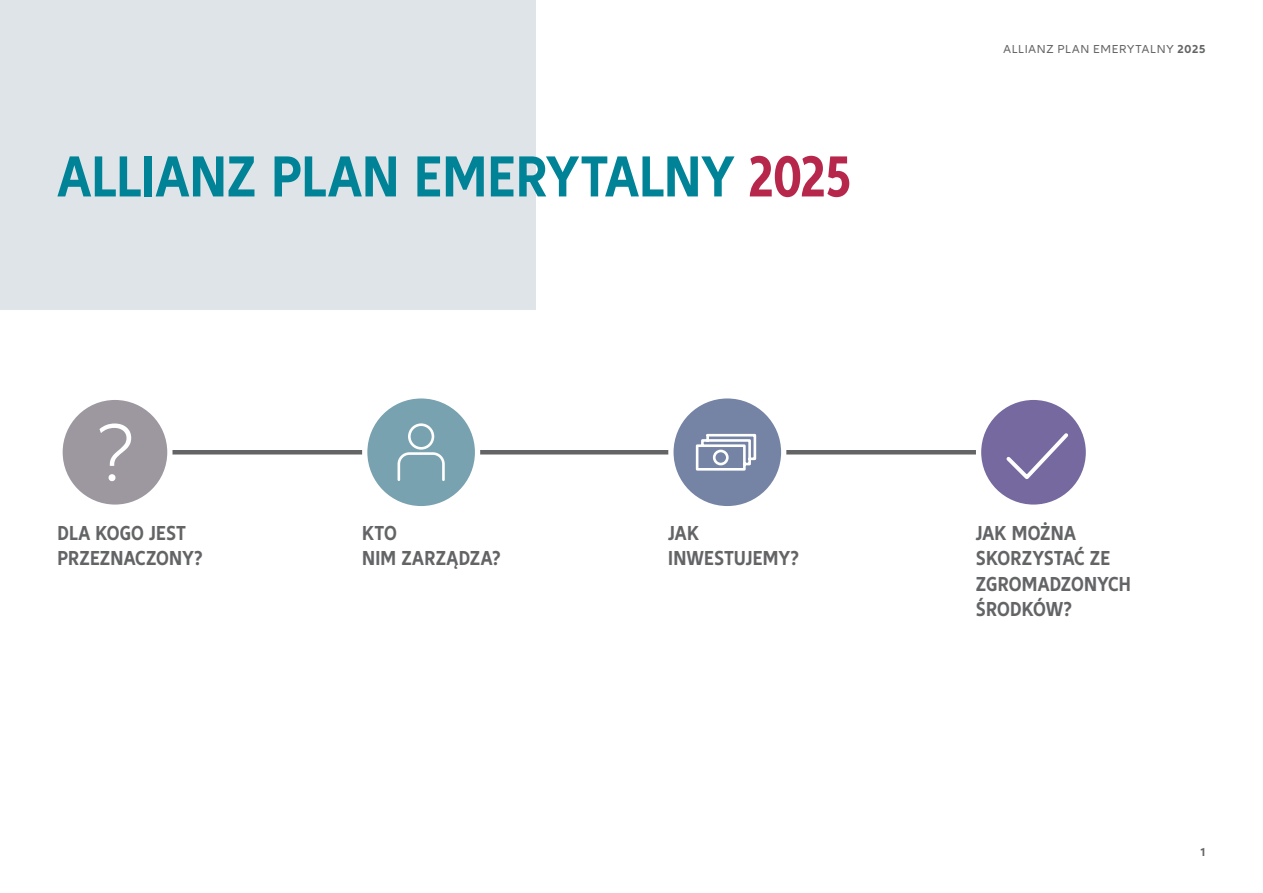
<style>
.page{position:relative;width:1263px;height:893px;background:#fff}
.page>*{position:absolute;margin:0;border:0;box-sizing:border-box;transform-origin:0 0}
.t1{font:700 condensed 60px "Allianz Neo";letter-spacing:.005em;color:#008397}
.t2{font:700 condensed 21px/25.2px "Allianz Neo";letter-spacing:.01em;color:#636466}
.t3{font:12px "Allianz Neo";letter-spacing:.06em;color:#636466}
.t4{font:700 12px "Allianz Neo";color:#636466}
.s1{color:#b7274c}
.s2{font-weight:700}
</style>
<div class="page">
<div style="left:0;top:0;width:536px;height:309px;background:#dee4e8"></div>
<hr style="left:85px;top:450px;width:957px;height:4px;background:#636466">
<div style="left:60px;top:397px;width:110px;height:110px;background:#9d979f;border-radius:50%"></div>
<div style="left:57px;top:395px;width:116px;height:115px;border:5px solid #fff;border-radius:50%"></div>
<svg style="left:99px;top:423px;width:32px;height:58px"></svg>
<div style="left:978px;top:397px;width:110px;height:110px;background:#7669a0;border-radius:50%"></div>
<div style="left:976px;top:395px;width:115px;height:115px;border:5px solid #fff;border-radius:50%"></div>
<svg style="left:1006px;top:433px;width:62px;height:46px"></svg>
<div style="left:365px;top:396px;width:113px;height:113px;background:#78a2b0;border-radius:50%"></div>
<div style="left:362px;top:393px;width:118px;height:118px;border:5px solid #fff;border-radius:50%"></div>
<svg style="left:397px;top:423px;width:48px;height:58px"></svg>
<div style="left:671px;top:396px;width:113px;height:113px;background:#7584a4;border-radius:50%"></div>
<div style="left:668px;top:393px;width:118px;height:118px;border:5px solid #fff;border-radius:50%"></div>
<svg style="left:695px;top:433px;width:62px;height:38px"></svg>
<h1 class="t1" style="left:57px;top:142px;width:795px">ALLIANZ PLAN EMERYTALNY <span class="s1">2025</span></h1>
<p class="t3" style="left:1003px;top:42px;width:204px">ALLIANZ PLAN EMERYTALNY <span class="s2">2025</span></p>
<p class="t2" style="left:57px;top:521px;width:147px">DLA KOGO JEST<br>PRZEZNACZONY?</p>
<p class="t2" style="left:362px;top:521px;width:140px">KTO<br>NIM ZARZĄDZA?</p>
<p class="t2" style="left:668px;top:521px;width:132px">JAK<br>INWESTUJEMY?</p>
<p class="t2" style="left:976px;top:521px;width:156px">JAK MOŻNA<br>SKORZYSTAĆ ZE<br>ZGROMADZONYCH<br>ŚRODKÓW?</p>
<p class="t4" style="left:1201px;top:845px;width:6px">1</p>
</div>
